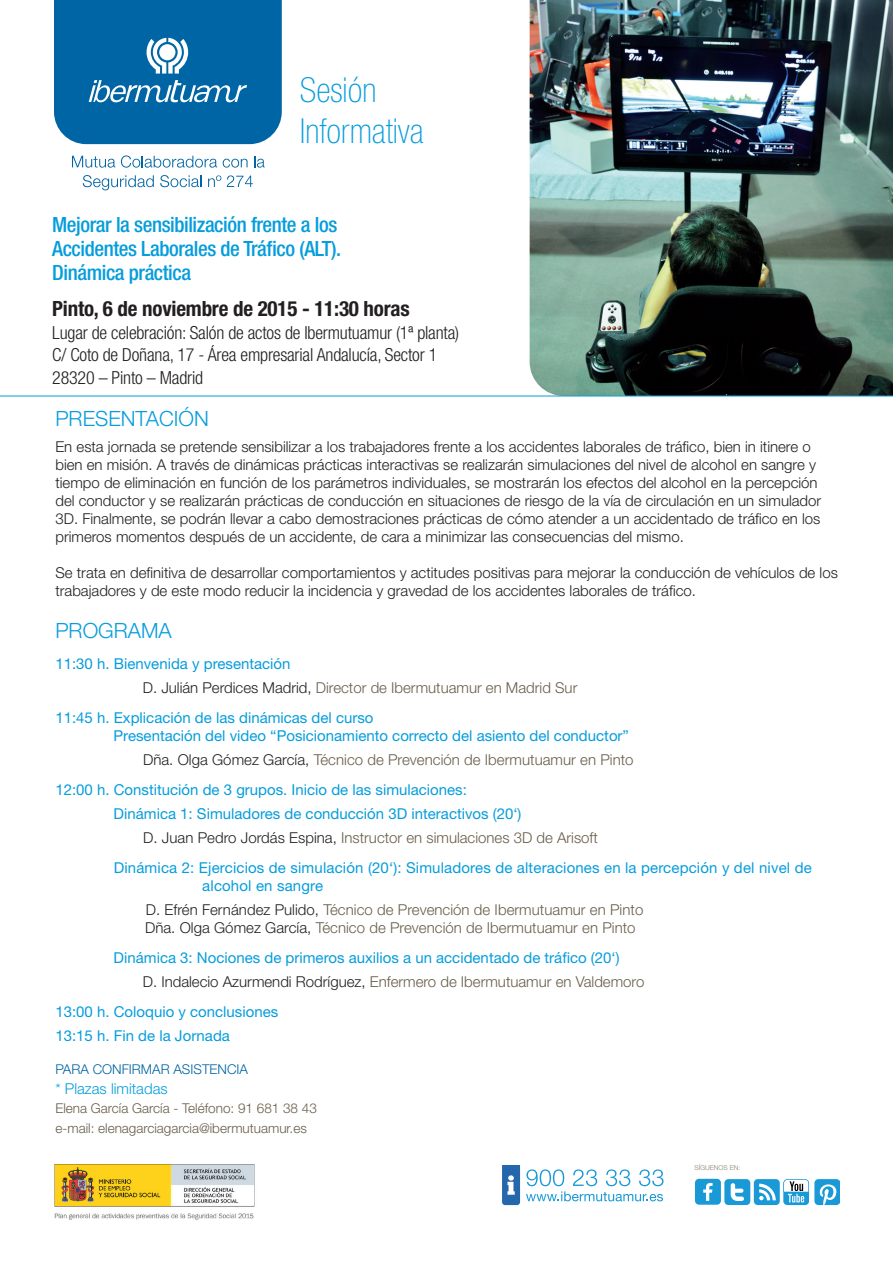
<style>
.page{position:relative;width:893px;height:1263px;background:#fff}
.page>*{position:absolute;margin:0;border:0;box-sizing:border-box;transform-origin:0 0}
.t1{font:100 condensed 34.5px/41.4px "Helvetica Neue LT Std";color:#069ddc}
.t2{font:500 condensed 21px/24px "Helvetica Neue LT Std";letter-spacing:-.02em;color:#069ddc}
.t3{font:700 condensed 21px "Helvetica Neue LT Std";letter-spacing:-.01em;color:#231f20}
.t4{font:300 21px "Helvetica Neue LT Std";color:#069ddc}
.t5{font:300 condensed 18px/22.5px "Helvetica Neue LT Std";letter-spacing:-.01em;color:#231f20}
.t6{font:300 15px/18px "Helvetica Neue LT Std";color:#231f20}
.t7{font:15px/24px "Helvetica Neue LT Std";color:#069ddc}
.t8{font:300 15px/24px "Helvetica Neue LT Std";letter-spacing:.005em;color:#685d49}
.t9{font:300 15px "Helvetica Neue LT Std";color:#069ddc}
.t10{font:300 13.5px/19.5px "Helvetica Neue LT Std";color:#685d49}
.t11{font:300 13.5px "Helvetica Neue LT Std";color:#0065a4}
.t12{font:300 6.75px "Helvetica Neue LT Std";color:#887f6f}
.s1{font-weight:400;color:#069ddc}
.s2{color:#231f20}
.s3{font-weight:300;color:#231f20}
.s4{font-weight:300;color:#685d49}
</style>
<div class="page">
<img style="left:530px;top:0;width:363px;height:396px">
<hr style="left:0;top:396px;width:893px;height:1px;background:#069ddc">
<svg style="left:54px;top:0;width:228px;height:144px;background:#126faa"></svg>
<svg style="left:72px;top:156px;width:43px;height:12px"></svg>
<svg style="left:121px;top:155px;width:96px;height:13px"></svg>
<svg style="left:223px;top:159px;width:25px;height:9px"></svg>
<svg style="left:254px;top:156px;width:11px;height:12px"></svg>
<svg style="left:83px;top:175px;width:71px;height:15px"></svg>
<svg style="left:160px;top:175px;width:41px;height:12px"></svg>
<svg style="left:208px;top:175px;width:13px;height:12px"></svg>
<svg style="left:227px;top:175px;width:26px;height:12px"></svg>
<img style="left:54px;top:1164px;width:201px;height:56px">
<svg style="left:502px;top:1165px;width:18px;height:40px"></svg>
<svg style="left:526px;top:1169px;width:137px;height:32px"></svg>
<div style="left:695px;top:1179px;width:26px;height:26px;background:#1999d6;border-radius:4px"></div>
<svg style="left:703px;top:1183px;width:9px;height:18px"></svg>
<div style="left:724px;top:1179px;width:26px;height:26px;background:#1999d6;border-radius:4px"></div>
<div style="left:754px;top:1179px;width:26px;height:26px;background:#1999d6;border-radius:4px"></div>
<svg style="left:759px;top:1184px;width:17px;height:16px"></svg>
<svg style="left:731px;top:1183px;width:13px;height:18px"></svg>
<svg style="left:783px;top:1179px;width:56px;height:27px"></svg>
<h1 class="t1" style="left:300px;top:69px;width:125px">Sesión<br>Informativa</h1>
<h2 class="t2" style="left:52px;top:213px;width:291px">Mejorar la sensibilización frente a los<br>Accidentes Laborales de Tráfico (ALT).<br>Dinámica práctica</h2>
<h2 class="t3" style="left:52px;top:296px;width:359px">Pinto, 6 de noviembre de 2015 - 11:30 horas</h2>
<p class="t5" style="left:52px;top:321px;width:408px">Lugar de celebración: Salón de actos de Ibermutuamur (1ª planta)<br>C/ Coto de Doñana, 17 - Área empresarial Andalucía, Sector 1<br>28320 – Pinto – Madrid</p>
<h2 class="t4" style="left:55px;top:406px;width:155px">PRESENTACIÓN</h2>
<p class="t6" style="left:55px;top:437px;width:767px">En esta jornada se pretende sensibilizar a los trabajadores frente a los accidentes laborales de tráfico, bien in itinere o bien en misión. A través de dinámicas prácticas interactivas se realizarán simulaciones del nivel de alcohol en sangre y tiempo de eliminación en función de los parámetros individuales, se mostrarán los efectos del alcohol en la percepción del conductor y se realizarán prácticas de conducción en situaciones de riesgo de la vía de circulación en un simulador 3D. Finalmente, se podrán llevar a cabo demostraciones prácticas de cómo atender a un accidentado de tráfico en los primeros momentos después de un accidente, de cara a minimizar las consecuencias del mismo.</p>
<p class="t6" style="left:55px;top:563px;width:784px">Se trata en definitiva de desarrollar comportamientos y actitudes positivas para mejorar la conducción de vehículos de los trabajadores y de este modo reducir la incidencia y gravedad de los accidentes laborales de tráfico.</p>
<h2 class="t4" style="left:55px;top:617px;width:118px">PROGRAMA</h2>
<p class="t8" style="left:143px;top:651px;width:436px;text-indent:-87px"><span class="s1">11:30 h. Bienvenida y presentación<br></span><span class="s2">D. Julián Perdices Madrid,</span> Director de Ibermutuamur en Madrid Sur</p>
<p class="t7" style="left:114px;top:709px;width:517px;line-height:18px;text-indent:-58px">11:45 h. Explicación de las dinámicas del curso<br>Presentación del video “Posicionamiento correcto del asiento del conductor”</p>
<p class="t7" style="left:55px;top:745px;width:580px;line-height:30px;text-indent:88px"><span class="s3">Dña. Olga Gómez García,</span> <span class="s4">Técnico de Prevención de Ibermutuamur en Pinto<br></span>12:00 h. Constitución de 3 grupos. Inicio de las simulaciones:</p>
<p class="t7" style="left:143px;top:802px;width:456px;text-indent:-30px">Dinámica 1: Simuladores de conducción 3D interactivos (20‘)<br><span class="s3">D. Juan Pedro Jordás Espina,</span> <span class="s4">Instructor en simulaciones 3D de Arisoft</span></p>
<p class="t7" style="left:202px;top:859px;width:611px;line-height:18px;text-indent:-89px">Dinámica 2: Ejercicios de simulación (20‘): Simuladores de alteraciones en la percepción y del nivel de alcohol en sangre</p>
<p class="t8" style="left:145px;top:900px;width:500px;line-height:18px"><span class="s2">D. Efrén Fernández Pulido,</span> Técnico de Prevención de Ibermutuamur en Pinto<br><span class="s2">Dña. Olga Gómez García,</span> Técnico de Prevención de Ibermutuamur en Pinto</p>
<p class="t7" style="left:143px;top:946px;width:503px;text-indent:-29px">Dinámica 3: Nociones de primeros auxilios a un accidentado de tráfico (20‘)<br><span class="s3">D. Indalecio Azurmendi Rodríguez,</span> <span class="s4">Enfermero de Ibermutuamur en Valdemoro</span></p>
<p class="t7" style="left:55px;top:1000px;width:224px">13:00 h. Coloquio y conclusiones<br>13:15 h. Fin de la Jornada</p>
<p class="t11" style="left:55px;top:1061px;width:194px">PARA CONFIRMAR ASISTENCIA</p>
<p class="t9" style="left:55px;top:1079px;width:114px">* Plazas limitadas</p>
<p class="t10" style="left:55px;top:1098px;width:263px">Elena García García - Teléfono: 91 681 38 43 e-mail: elenagarciagarcia@ibermutuamur.es</p>
<p class="t12" style="left:694px;top:1164px;width:47px">SÍGUENOS EN:</p>
</div>
